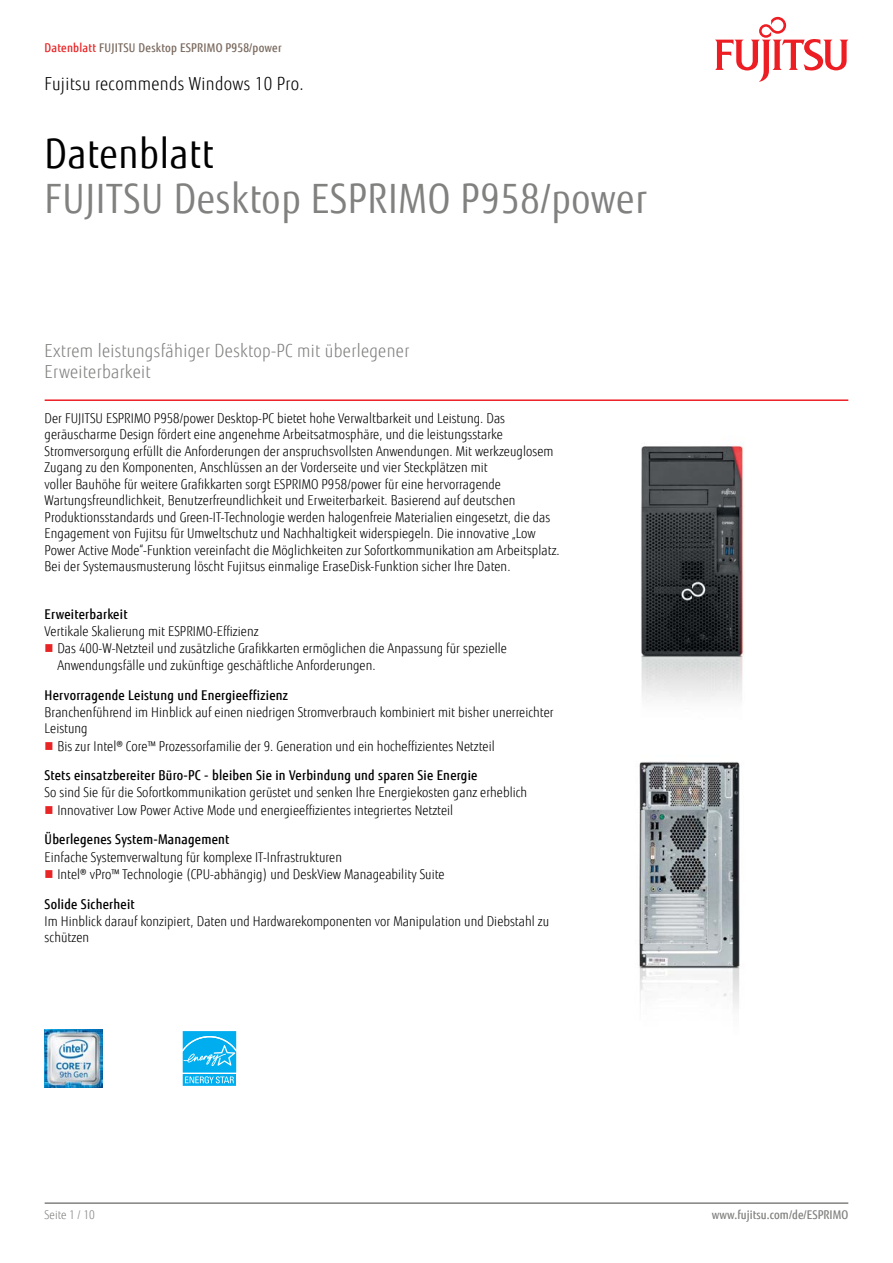
<style>
.page{position:relative;width:893px;height:1263px;background:#fff}
.page>*{position:absolute;margin:0;border:0;box-sizing:border-box;transform-origin:0 0}
.t1{font:40.5px "Fujitsu Sans";letter-spacing:.02em;color:#818280;scale:.9 1}
.t2{font:40.5px "Fujitsu Sans";letter-spacing:.02em;color:#000;scale:.9 1}
.t3{font:300 18px/21px "Fujitsu Sans";letter-spacing:.02em;color:#818280;scale:.9 1}
.t4{font:300 18px "Fujitsu Sans";letter-spacing:.02em;color:#000;scale:.9 1}
.t5{font:300 13.5px/16.5px "Fujitsu Sans";letter-spacing:.005em;color:#000;scale:.9 1}
.t6{font:500 13.5px "Fujitsu Sans";letter-spacing:.02em;color:#000;scale:.9 1}
.t7{font:500 12px "Fujitsu Sans";letter-spacing:.02em;color:#79695e;scale:.9 1}
.t8{font:500 12px "Fujitsu Sans";letter-spacing:.005em;color:#818280;scale:.9 1}
.t9{font:300 12px "Fujitsu Sans";letter-spacing:.005em;color:#818280;scale:.9 1}
.s1{color:#e92425}
</style>
<div class="page">
<hr style="left:45px;top:1202px;width:803px;height:2px;background:#818280">
<hr style="left:45px;top:399px;width:803px;height:2px;background:#ed1d24">
<svg style="left:715px;top:17px;width:133px;height:65px"></svg>
<img style="left:641px;top:442px;width:103px;height:257px">
<img style="left:639px;top:761px;width:101px;height:247px">
<img style="left:45px;top:1030px;width:57px;height:57px">
<svg style="left:182px;top:1031px;width:55px;height:55px;background:#32bdf1"></svg>
<p class="t7" style="left:45px;top:40px;width:265px"><span class="s1">Datenblatt</span> FUJITSU Desktop ESPRIMO P958/power</p>
<h2 class="t4" style="left:45px;top:73px;width:289px">Fujitsu recommends Windows 10 Pro.</h2>
<h1 class="t2" style="left:45px;top:130px;width:189px">Datenblatt</h1>
<h1 class="t1" style="left:45px;top:175px;width:671px">FUJITSU Desktop ESPRIMO P958/power</h1>
<h2 class="t3" style="left:45px;top:340px;width:407px">Extrem leistungsfähiger Desktop-PC mit überlegener<br>Erweiterbarkeit</h2>
<p class="t5" style="left:45px;top:410px;width:574px">Der FUJITSU ESPRIMO P958/power Desktop-PC bietet hohe Verwaltbarkeit und Leistung. Das geräuscharme Design fördert eine angenehme Arbeitsatmosphäre, und die leistungsstarke Stromversorgung erfüllt die Anforderungen der anspruchsvollsten Anwendungen. Mit werkzeuglosem Zugang zu den Komponenten, Anschlüssen an der Vorderseite und vier Steckplätzen mit<br>voller Bauhöhe für weitere Grafikkarten sorgt ESPRIMO P958/power für eine hervorragende Wartungsfreundlichkeit, Benutzerfreundlichkeit und Erweiterbarkeit. Basierend auf deutschen Produktionsstandards und Green-IT-Technologie werden halogenfreie Materialien eingesetzt, die das Engagement von Fujitsu für Umweltschutz und Nachhaltigkeit widerspiegeln. Die innovative „Low Power Active Mode“-Funktion vereinfacht die Möglichkeiten zur Sofortkommunikation am Arbeitsplatz.<br>Bei der Systemausmusterung löscht Fujitsus einmalige EraseDisk-Funktion sicher Ihre Daten.</p>
<p class="t6" style="left:45px;top:606px;width:94px">Erweiterbarkeit</p>
<p class="t5" style="left:57px;top:623px;width:501px;text-indent:-13px">Vertikale Skalierung mit ESPRIMO-Effizienz<br>Das 400-W-Netzteil und zusätzliche Grafikkarten ermöglichen die Anpassung für spezielle<br>Anwendungsfälle und zukünftige geschäftliche Anforderungen.</p>
<p class="t6" style="left:45px;top:686px;width:272px">Hervorragende Leistung und Energieeffizienz</p>
<p class="t5" style="left:45px;top:704px;width:567px">Branchenführend im Hinblick auf einen niedrigen Stromverbrauch kombiniert mit bisher unerreichter</p>
<p class="t5" style="left:45px;top:720px;width:49px">Leistung</p>
<p class="t5" style="left:57px;top:738px;width:488px">Bis zur Intel® Core™ Prozessorfamilie der 9. Generation und ein hocheffizientes Netzteil</p>
<p class="t6" style="left:45px;top:767px;width:482px">Stets einsatzbereiter Büro-PC - bleiben Sie in Verbindung und sparen Sie Energie</p>
<p class="t5" style="left:57px;top:784px;width:524px;line-height:17.1px;text-indent:-13px">So sind Sie für die Sofortkommunikation gerüstet und senken Ihre Energiekosten ganz erheblich<br>Innovativer Low Power Active Mode und energieeffizientes integriertes Netzteil</p>
<p class="t6" style="left:45px;top:831px;width:207px">Überlegenes System-Management</p>
<p class="t5" style="left:57px;top:848px;width:432px;line-height:17.1px;text-indent:-13px">Einfache Systemverwaltung für komplexe IT-Infrastrukturen<br>Intel® vPro™ Technologie (CPU-abhängig) und DeskView Manageability Suite</p>
<p class="t6" style="left:45px;top:895px;width:102px">Solide Sicherheit</p>
<p class="t5" style="left:45px;top:913px;width:562px">Im Hinblick darauf konzipiert, Daten und Hardwarekomponenten vor Manipulation und Diebstahl zu schützen</p>
<p class="t9" style="left:45px;top:1208px;width:57px">Seite 1 / 10</p>
<p class="t8" style="left:712px;top:1208px;width:153px">www.fujitsu.com/de/ESPRIMO</p>
</div>
